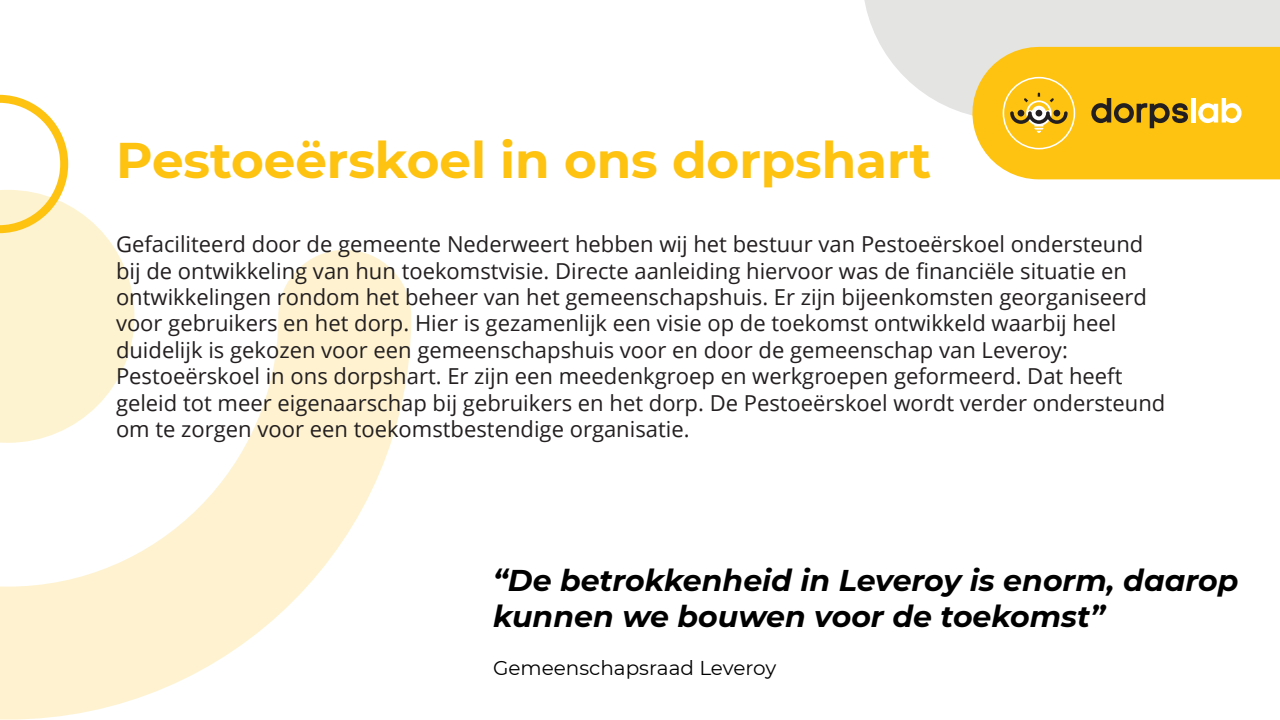
<style>
.page{position:relative;width:1280px;height:720px;background:#fff}
.page>*{position:absolute;margin:0;border:0;box-sizing:border-box;transform-origin:0 0}
.t1{font:700 50px "Montserrat";color:#fec210}
.t2{font:italic 700 30px/36px "Montserrat";color:#000}
.t3{font:22px "Open Sans";color:#231f20}
.t4{font:20px "Montserrat";color:#000}
</style>
<div class="page">
<div style="left:1008px;top:0;width:272px;height:120px;background:#e4e4e3"></div>
<div style="left:1039px;top:47px;width:241px;height:132px;background:#fec210"></div>
<svg style="left:1003px;top:77px;width:72px;height:72px"></svg>
<div style="left:1191px;top:98px;width:5px;height:25px;background:#fff"></div>
<svg style="left:1198px;top:98px;width:44px;height:25px"></svg>
<svg style="left:1091px;top:98px;width:97px;height:30px"></svg>
<svg style="left:0;top:250px;width:411px;height:470px"></svg>
<svg style="left:0;top:95px;width:134px;height:348px"></svg>
<p class="t1" style="left:116px;top:124px;width:817px">Pestoeërskoel in ons dorpshart</p>
<p class="t3" style="left:116px;top:229px;width:1029px">Gefaciliteerd door de gemeente Nederweert hebben wij het bestuur van Pestoeërskoel ondersteund</p>
<p class="t3" style="left:116px;top:256px;width:1013px">bij de ontwikkeling van hun toekomstvisie. Directe aanleiding hiervoor was de financiële situatie en</p>
<p class="t3" style="left:116px;top:282px;width:1033px">ontwikkelingen rondom het beheer van het gemeenschapshuis. Er zijn bijeenkomsten georganiseerd</p>
<p class="t3" style="left:116px;top:308px;width:1002px">voor gebruikers en het dorp. Hier is gezamenlijk een visie op de toekomst ontwikkeld waarbij heel</p>
<p class="t3" style="left:116px;top:335px;width:953px">duidelijk is gekozen voor een gemeenschapshuis voor en door de gemeenschap van Leveroy:</p>
<p class="t3" style="left:116px;top:361px;width:1008px">Pestoeërskoel in ons dorpshart. Er zijn een meedenkgroep en werkgroepen geformeerd. Dat heeft</p>
<p class="t3" style="left:116px;top:388px;width:1051px">geleid tot meer eigenaarschap bij gebruikers en het dorp. De Pestoeërskoel wordt verder ondersteund</p>
<p class="t3" style="left:116px;top:414px;width:575px">om te zorgen voor een toekomstbestendige organisatie.</p>
<p class="t2" style="left:493px;top:561px;width:747px">“De betrokkenheid in Leveroy is enorm, daarop kunnen we bouwen voor de toekomst”</p>
<p class="t4" style="left:493px;top:654px;width:285px">Gemeenschapsraad Leveroy</p>
</div>
